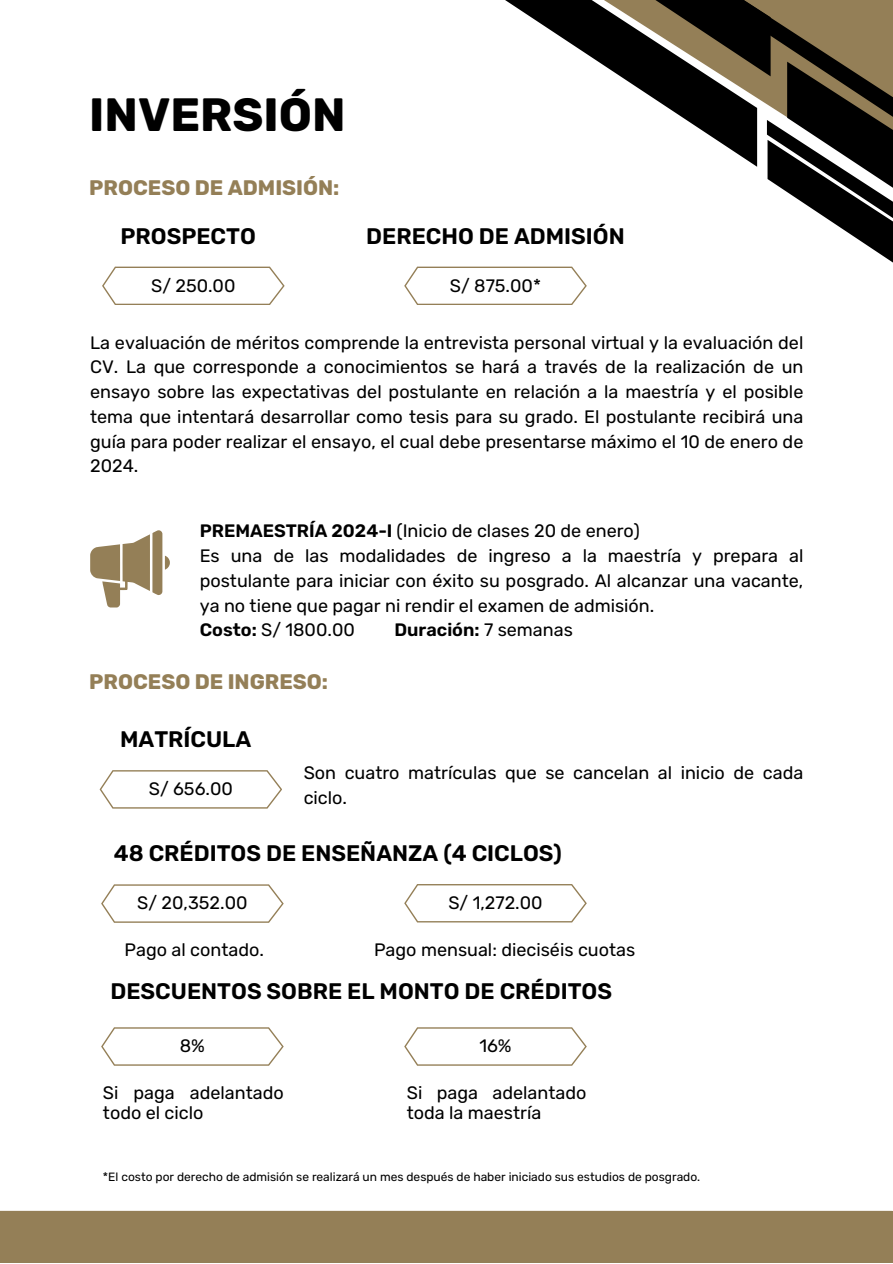
<style>
.page{position:relative;width:893px;height:1264px;background:#fff}
.page>*{position:absolute;margin:0;border:0;box-sizing:border-box;transform-origin:0 0}
.t1{font:700 46.5px "Rubik";color:#000}
.t2{font:600 22.5px "Rubik";color:#000}
.t3{font:700 21px "Rubik";color:#947f57}
.t4{font:18px/24.8px "Rubik";color:#000}
.t5{font:600 18px "Rubik";color:#000}
.t6{font:12px "Rubik";color:#000}
.s1{font-weight:600}
.s2{font-weight:400}
</style>
<div class="page">
<svg style="left:505px;top:0;width:91px;height:60px"></svg>
<svg style="left:596px;top:0;width:296px;height:262px"></svg>
<div style="left:0;top:1210px;width:892px;height:52px;background:#947f57"></div>
<svg style="left:100px;top:770px;width:182px;height:38px"></svg>
<svg style="left:101px;top:1027px;width:182px;height:38px"></svg>
<svg style="left:404px;top:1027px;width:182px;height:38px"></svg>
<svg style="left:102px;top:266px;width:182px;height:39px"></svg>
<svg style="left:404px;top:266px;width:182px;height:39px"></svg>
<svg style="left:90px;top:530px;width:80px;height:77px"></svg>
<svg style="left:101px;top:884px;width:182px;height:38px"></svg>
<svg style="left:404px;top:884px;width:182px;height:38px"></svg>
<p class="t1" style="left:89px;top:88px;width:258px">INVERSIÓN</p>
<p class="t3" style="left:89px;top:175px;width:252px">PROCESO DE ADMISIÓN:</p>
<p class="t2" style="left:120px;top:223px;width:137px">PROSPECTO</p>
<p class="t2" style="left:366px;top:223px;width:260px">DERECHO DE ADMISIÓN</p>
<p class="t4" style="left:151px;top:273px;width:86px">S/ 250.00</p>
<p class="t4" style="left:450px;top:273px;width:93px">S/ 875.00*</p>
<p class="t4" style="left:90px;top:330px;width:714px;text-align:justify">La evaluación de méritos comprende la entrevista personal virtual y la evaluación del CV. La que corresponde a conocimientos se hará a través de la realización de un ensayo sobre las expectativas del postulante en relación a la maestría y el posible tema que intentará desarrollar como tesis para su grado. El postulante recibirá una guía para poder realizar el ensayo, el cual debe presentarse máximo el 10 de enero de 2024.</p>
<p class="t4" style="left:200px;top:519px;width:442px"><span class="s1">PREMAESTRÍA 2024-I</span> (Inicio de clases 20 de enero)</p>
<p class="t4" style="left:200px;top:543px;width:605px;text-align:justify">Es una de las modalidades de ingreso a la maestría y prepara al postulante para iniciar con éxito su posgrado. Al alcanzar una vacante, ya no tiene que pagar ni rendir el examen de admisión.</p>
<p class="t4" style="left:200px;top:618px;width:157px"><span class="s1">Costo:</span> S/ 1800.00</p>
<p class="t5" style="left:394px;top:619px;width:180px">Duración: <span class="s2">7 semanas</span></p>
<p class="t3" style="left:89px;top:669px;width:240px">PROCESO DE INGRESO:</p>
<p class="t2" style="left:120px;top:726px;width:133px">MATRÍCULA</p>
<p class="t4" style="left:149px;top:776px;width:86px">S/ 656.00</p>
<p class="t4" style="left:304px;top:760px;width:501px">Son cuatro matrículas que se cancelan al inicio de cada ciclo.</p>
<p class="t2" style="left:114px;top:840px;width:449px">48 CRÉDITOS DE ENSEÑANZA (4 CICLOS)</p>
<p class="t4" style="left:137px;top:890px;width:112px">S/ 20,352.00</p>
<p class="t4" style="left:125px;top:937px;width:141px">Pago al contado.</p>
<p class="t4" style="left:448px;top:890px;width:96px">S/ 1,272.00</p>
<p class="t4" style="left:374px;top:937px;width:262px">Pago mensual: dieciséis cuotas</p>
<p class="t2" style="left:110px;top:978px;width:503px">DESCUENTOS SOBRE EL MONTO DE CRÉDITOS</p>
<p class="t4" style="left:180px;top:1033px;width:27px">8%</p>
<p class="t4" style="left:479px;top:1033px;width:34px">16%</p>
<p class="t4" style="left:103px;top:1083px;width:182px;line-height:19px">Si paga adelantado todo el ciclo</p>
<p class="t4" style="left:407px;top:1083px;width:181px;line-height:19px">Si paga adelantado toda la maestría</p>
<p class="t6" style="left:103px;top:1169px;width:599px">*El costo por derecho de admisión se realizará un mes después de haber iniciado sus estudios de posgrado.</p>
</div>
